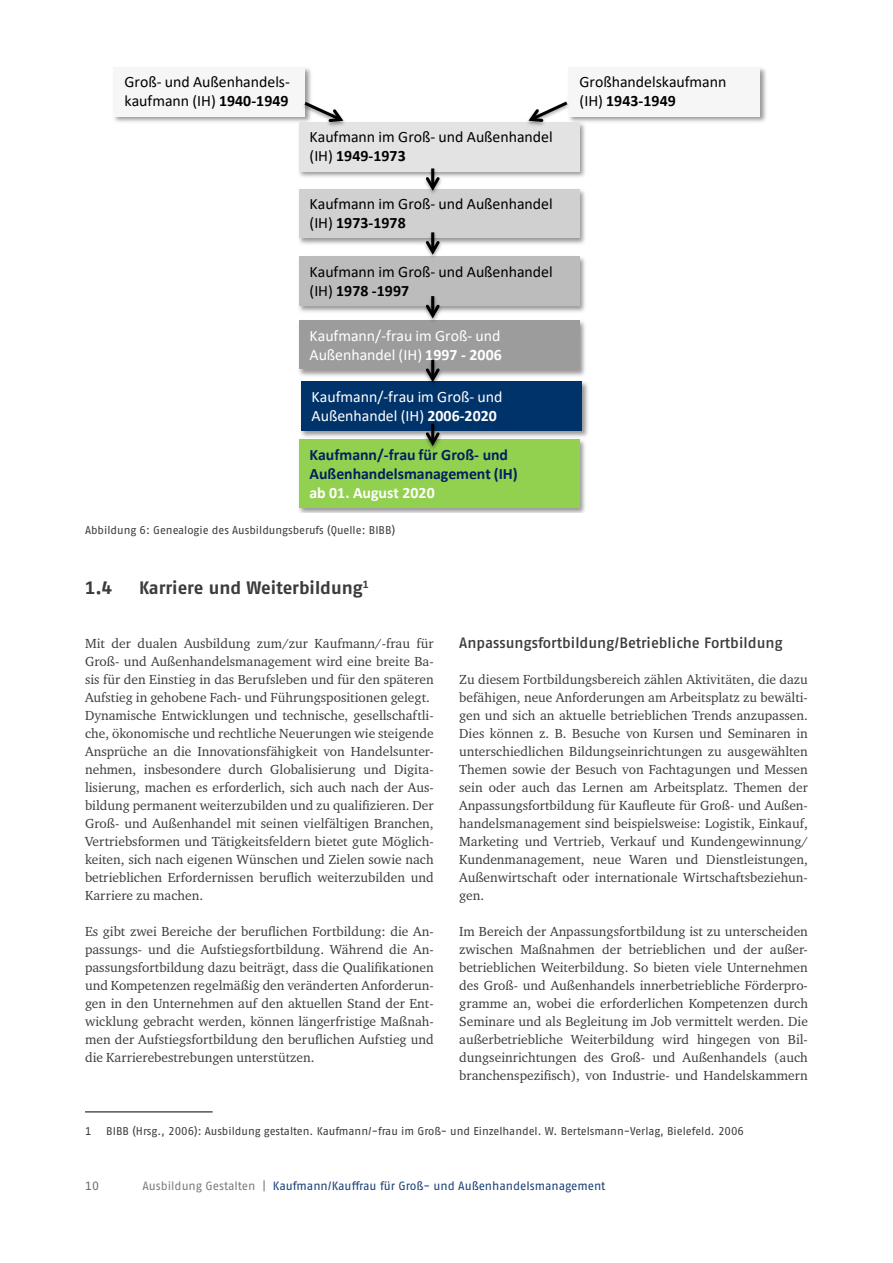
<style>
.page{position:relative;width:893px;height:1263px;background:#fff}
.page>*{position:absolute;margin:0;border:0;box-sizing:border-box;transform-origin:0 0}
.id565{font:700 18px "Fago Pro";letter-spacing:-.005em;color:#3c3c3b}
.t1{font:15.9px/18.9px "Calibri";color:#000}
.t2{font:15.9px/18.9px "Calibri";color:#fff}
.t3{font:700 15.9px/18.9px "Calibri";letter-spacing:-.005em;color:#002060}
.id567{font:500 15px "Fago Pro";color:#3c3c3b}
.id553{font:13.5px/18px "Charter ITC Pro";color:#3c3c3b;text-align:justify}
.id554{font:13.5px/18px "Charter ITC Pro";color:#3c3c3b;text-align:justify}
.t4{font:12px "Fago Pro";letter-spacing:-.005em;color:#194076}
.t5{font:12px "Fago Pro";color:#6b6b6a}
.id552{font:11.25px "Fago Pro";letter-spacing:-.005em;color:#3c3c3b}
.id569{font:11.25px "Fago Pro";color:#3c3c3b}
.s1{font-weight:700}
.s2{color:#fff}
.s3{font-family:"Calibri";font-weight:700;color:#003369}
.s4{color:#7c7c7b}
</style>
<div class="page">
<hr style="left:85px;top:1112px;width:128px;height:1px;background:#000">
<img style="left:309px;top:69px;width:2px;height:30px">
<img style="left:114px;top:68px;width:195px;height:54px">
<div style="left:114px;top:67px;width:191px;height:49px;background:#f6f6f6"></div>
<img style="left:748px;top:68px;width:18px;height:54px">
<div style="left:569px;top:67px;width:191px;height:49px;background:#f6f6f6"></div>
<img style="left:296px;top:119px;width:293px;height:58px">
<img style="left:297px;top:120px;width:282px;height:57px">
<div style="left:299px;top:122px;width:280px;height:49px;background:#e3e3e3"></div>
<img style="left:575px;top:189px;width:10px;height:55px">
<img style="left:299px;top:238px;width:276px;height:6px">
<div style="left:299px;top:189px;width:280px;height:49px;background:#d0d0d0"></div>
<img style="left:575px;top:256px;width:10px;height:56px">
<img style="left:299px;top:306px;width:276px;height:6px">
<div style="left:299px;top:256px;width:280px;height:50px;background:#bdbcbc"></div>
<img style="left:523px;top:320px;width:62px;height:56px">
<img style="left:299px;top:369px;width:224px;height:7px">
<div style="left:299px;top:320px;width:280px;height:49px;background:#9d9c9c"></div>
<img style="left:525px;top:381px;width:63px;height:55px">
<img style="left:301px;top:381px;width:224px;height:55px">
<div style="left:301px;top:382px;width:280px;height:49px;background:#003369"></div>
<img style="left:304px;top:436px;width:281px;height:76px">
<img style="left:299px;top:437px;width:241px;height:75px">
<div style="left:299px;top:439px;width:280px;height:69px;background:#92d050"></div>
<img style="left:299px;top:116px;width:63px;height:10px">
<svg style="left:301px;top:99px;width:45px;height:25px"></svg>
<img style="left:510px;top:116px;width:62px;height:10px">
<svg style="left:526px;top:99px;width:45px;height:25px"></svg>
<img style="left:414px;top:168px;width:37px;height:9px">
<hr style="left:431px;top:168px;width:3px;height:20px;background:#000">
<svg style="left:423px;top:174px;width:19px;height:19px"></svg>
<img style="left:414px;top:232px;width:37px;height:13px">
<hr style="left:431px;top:232px;width:3px;height:20px;background:#000">
<svg style="left:423px;top:238px;width:19px;height:19px"></svg>
<img style="left:414px;top:296px;width:37px;height:16px">
<hr style="left:431px;top:296px;width:3px;height:19px;background:#000">
<svg style="left:423px;top:302px;width:19px;height:19px"></svg>
<img style="left:414px;top:359px;width:37px;height:23px">
<hr style="left:431px;top:360px;width:3px;height:19px;background:#000">
<svg style="left:423px;top:366px;width:19px;height:18px"></svg>
<img style="left:414px;top:423px;width:37px;height:16px">
<hr style="left:431px;top:424px;width:3px;height:19px;background:#000">
<svg style="left:423px;top:430px;width:19px;height:19px"></svg>
<p class="t1" style="left:125px;top:72px;width:167px">Groß- und Außenhandels&shy;kaufmann (IH) <span class="s1">1940-1949</span></p>
<p class="t1" style="left:580px;top:72px;width:148px">Großhandelskaufmann (IH) <span class="s1">1943-1949</span></p>
<p class="t1" style="left:309px;top:127px;width:245px">Kaufmann im Groß- und Außenhandel (IH) <span class="s1">1949-1973</span></p>
<p class="t1" style="left:309px;top:194px;width:245px">Kaufmann im Groß- und Außenhandel (IH) <span class="s1">1973-1978</span></p>
<p class="t1" style="left:309px;top:261px;width:245px">Kaufmann im Groß- und Außenhandel (IH) <span class="s1">1978 -1997</span></p>
<p class="t2" style="left:309px;top:325px;width:194px">Kaufmann/-frau im Groß- und<br>Außenhandel (IH) <span class="s1">1997 - 2006</span></p>
<p class="t2" style="left:312px;top:387px;width:192px">Kaufmann/-frau im Groß- und<br>Außenhandel (IH) <span class="s1">2006-2020</span></p>
<p class="t3" style="left:309px;top:445px;width:210px">Kaufmann/-frau für Groß- und<br>Außenhandelsmanagement (IH) <span class="s2">ab 01. August 2020</span></p>
<p class="id569" style="left:85px;top:523px;width:312px">Abbildung 6: Genealogie des Ausbildungsberufs (Quelle: BIBB)</p>
<h2 class="id565" style="left:85px;top:577px;width:29px">1.4</h2>
<h2 class="id565" style="left:139px;top:577px;width:231px">Karriere und Weiterbildung<sup>1</sup></h2>
<p class="id567" style="left:369px;top:634px;width:415px"><span class="s3">www.bibb.de</span> Anpassungsfortbildung/Betriebliche Fortbildung</p>
<p class="id553" style="left:459px;top:670px;width:350px">Zu diesem Fortbildungsbereich zählen Aktivitäten, die dazu befähigen, neue Anforderungen am Arbeitsplatz zu bewälti&shy;gen und sich an aktuelle betrieblichen Trends anzupassen.<br>Dies können z. B. Besuche von Kursen und Seminaren in unterschiedlichen Bildungseinrichtungen zu ausgewählten Themen sowie der Besuch von Fachtagungen und Messen sein oder auch das Lernen am Arbeitsplatz. Themen der Anpassungsfortbildung für Kaufleute für Groß- und Außen&shy;handelsmanagement sind beispielsweise: Logistik, Einkauf, Marketing und Vertrieb, Verkauf und Kundengewinnung/ Kundenmanagement, neue Waren und Dienstleistungen, Außenwirtschaft oder internationale Wirtschaftsbeziehun&shy;gen.</p>
<p class="id554" style="left:459px;top:922px;width:350px">Im Bereich der Anpassungsfortbildung ist zu unterscheiden zwischen Maßnahmen der betrieblichen und der außer&shy;betrieblichen Weiterbildung. So bieten viele Unternehmen des Groß- und Außenhandels innerbetriebliche Förderpro&shy;gramme an, wobei die erforderlichen Kompetenzen durch Seminare und als Begleitung im Job vermittelt werden. Die außerbetriebliche Weiterbildung wird hingegen von Bil&shy;dungseinrichtungen des Groß- und Außenhandels (auch branchenspezifisch), von Industrie- und Handelskammern</p>
<p class="id554" style="left:85px;top:634px;width:350px">Mit der dualen Ausbildung zum/zur Kaufmann/-frau für Groß- und Außenhandelsmanagement wird eine breite Ba&shy;sis für den Einstieg in das Berufsleben und für den späteren Aufstieg in gehobene Fach- und Führungspositionen gelegt.</p>
<p class="id553" style="left:85px;top:706px;width:350px">Dynamische Entwicklungen und technische, gesellschaftli&shy;che, ökonomische und rechtliche Neuerungen wie steigende Ansprüche an die Innovationsfähigkeit von Handelsunter&shy;nehmen, insbesondere durch Globalisierung und Digita&shy;lisierung, machen es erforderlich, sich auch nach der Aus&shy;bildung permanent weiterzubilden und zu qualifizieren. Der Groß- und Außenhandel mit seinen vielfältigen Branchen, Vertriebsformen und Tätigkeitsfeldern bietet gute Möglich&shy;keiten, sich nach eigenen Wünschen und Zielen sowie nach betrieblichen Erfordernissen beruflich weiterzubilden und Karriere zu machen.</p>
<p class="id554" style="left:85px;top:922px;width:350px">Es gibt zwei Bereiche der beruflichen Fortbildung: die An&shy;passungs- und die Aufstiegsfortbildung. Während die An&shy;passungsfortbildung dazu beiträgt, dass die Qualifikationen und Kompetenzen regelmäßig den veränderten Anforderun&shy;gen in den Unternehmen auf den aktuellen Stand der Ent&shy;wicklung gebracht werden, können längerfristige Maßnah&shy;men der Aufstiegsfortbildung den beruflichen Aufstieg und die Karrierebestrebungen unterstützen.</p>
<p class="id552" style="left:85px;top:1125px;width:8px">1</p>
<p class="id552" style="left:106px;top:1125px;width:639px">BIBB (Hrsg., 2006): Ausbildung gestalten. Kaufmann/-frau im Groß- und Einzelhandel. W. Bertelsmann-Verlag, Bielefeld. 2006</p>
<p class="t5" style="left:85px;top:1178px;width:15px">10</p>
<p class="t4" style="left:142px;top:1178px;width:465px"><span class="s4">Ausbildung Gestalten |</span> Kaufmann/Kauffrau für Groß- und Außenhandelsmanagement</p>
</div>
